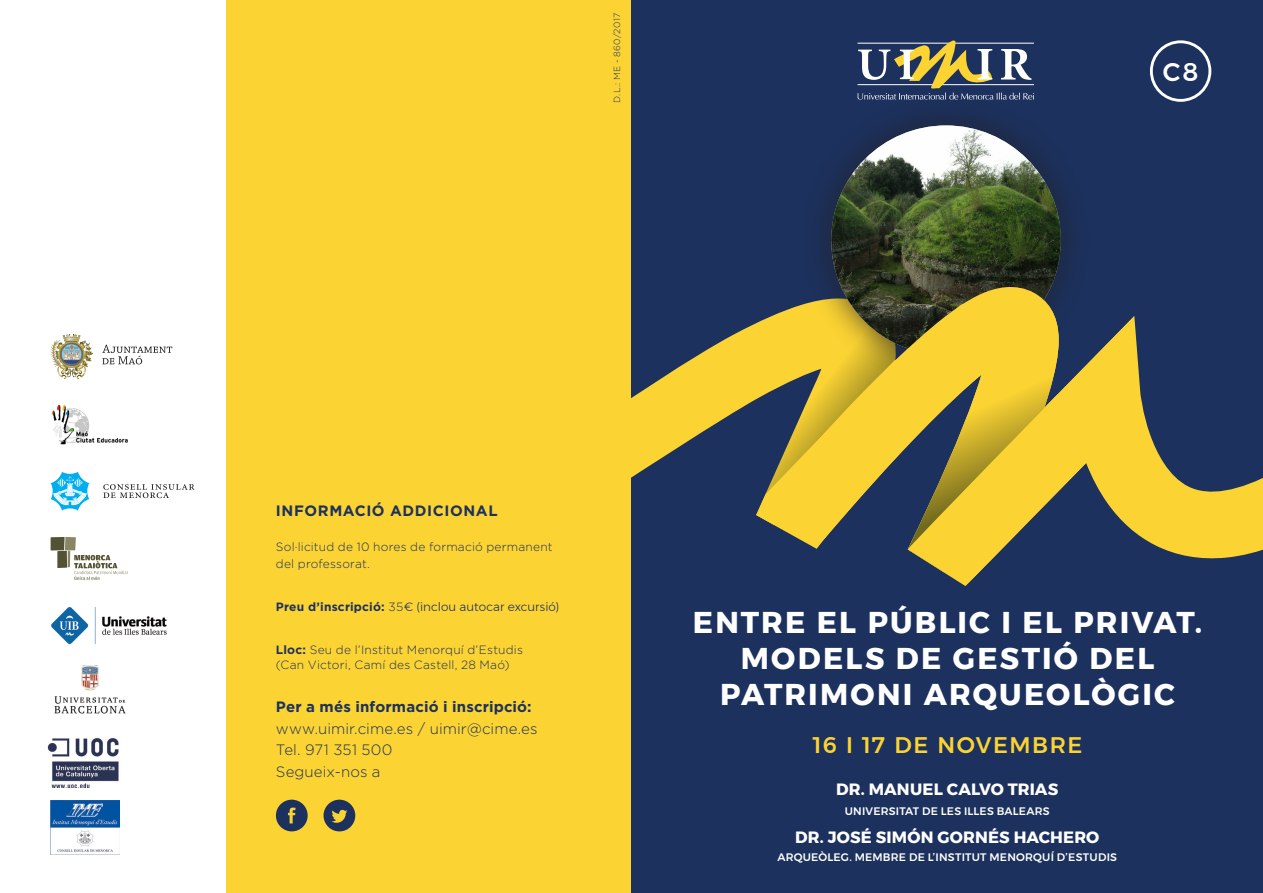
<style>
.page{position:relative;width:1263px;height:893px;background:#fff}
.page>*{position:absolute;margin:0;border:0;box-sizing:border-box;transform-origin:0 0}
.t1{font:700 30px/36px "Montserrat";letter-spacing:.075em;color:#fff;text-align:center}
.t2{font:500 25.35px "Montserrat";color:#fff}
.t3{font:500 22.5px "Montserrat";letter-spacing:.07em;color:#fbd333}
.t4{font:700 16.35px "Montserrat";letter-spacing:.01em;color:#fff}
.t5{font:300 15px "Gotham";letter-spacing:.01em;color:#1c315d}
.t6{font:700 15px "Gotham";letter-spacing:.015em;color:#1c315d}
.t7{font:700 15px "Gotham";letter-spacing:.04em;color:#1c315d}
.t8{font:300 12px/17.2px "Gotham";letter-spacing:.02em;color:#1c315d}
.t9{font:300 12px "Montserrat";color:#1c315d}
.t10{font:500 10.8px "Montserrat";letter-spacing:.02em;color:#fff}
.t11{font:300 9px "Gotham";letter-spacing:.03em;color:#1c315d}
.s1{font-family:"Gotham";font-weight:700}
.s2{font-family:"Gotham"}
.s3{font-weight:700}
</style>
<div class="page">
<div style="left:226px;top:0;width:405px;height:893px;background:#fbd333"></div>
<div style="left:631px;top:0;width:632px;height:893px;background:#1c315d"></div>
<svg style="left:857px;top:40px;width:177px;height:56px"></svg>
<div style="left:1150px;top:40px;width:61px;height:62px;border:3px solid #fff;border-radius:50%"></div>
<svg style="left:631px;top:316px;width:632px;height:243px"></svg>
<svg style="left:653px;top:316px;width:103px;height:233px"></svg>
<div style="left:801px;top:96px;width:290px;height:289px;background:#231f20;opacity:.75"></div>
<img style="left:831px;top:125px;width:230px;height:230px;border-radius:115px">
<svg style="left:756px;top:282px;width:303px;height:277px"></svg>
<svg style="left:756px;top:304px;width:152px;height:245px;fill:#f9d133"></svg>
<svg style="left:908px;top:297px;width:151px;height:19px;background:#a99431"></svg>
<svg style="left:908px;top:316px;width:226px;height:270px;fill:#fbd333"></svg>
<img style="left:47px;top:737px;width:72px;height:51px">
<img style="left:51px;top:800px;width:68px;height:55px">
<svg style="left:102px;top:345px;width:70px;height:19px"></svg>
<img style="left:51px;top:335px;width:42px;height:43px">
<svg style="left:51px;top:472px;width:38px;height:38px"></svg>
<svg style="left:103px;top:484px;width:92px;height:14px"></svg>
<svg style="left:323px;top:800px;width:32px;height:31px"></svg>
<svg style="left:276px;top:800px;width:32px;height:31px"></svg>
<img style="left:51px;top:606px;width:116px;height:39px">
<img style="left:54px;top:665px;width:72px;height:49px">
<svg style="left:51px;top:537px;width:76px;height:43px"></svg>
<img style="left:51px;top:404px;width:77px;height:41px">
<p class="t11" style="left:612px;top:103px;width:91px;rotate:-90deg">D.L.: ME - 860/2017</p>
<p class="t2" style="left:1163px;top:52px;width:37px">C8</p>
<p class="t7" style="left:276px;top:501px;width:223px">INFORMACIÓ ADDICIONAL</p>
<p class="t8" style="left:276px;top:538px;width:278px">Sol·licitud de 10 hores de formació permanent del professorat.</p>
<p class="t9" style="left:276px;top:598px;width:285px"><span class="s1">Preu d’inscripció:</span> <span class="s2">35</span>€ (inclou autocar excursió)</p>
<p class="t8" style="left:276px;top:641px;width:249px"><span class="s3">Lloc:</span> Seu de l’Institut Menorquí d’Estudis</p>
<p class="t8" style="left:276px;top:656px;width:235px">(Can Victori, Camí des Castell, 28 Maó)</p>
<p class="t6" style="left:276px;top:698px;width:257px">Per a més informació i inscripció:</p>
<p class="t5" style="left:276px;top:720px;width:263px">www.uimir.cime.es / uimir@cime.es</p>
<p class="t5" style="left:276px;top:742px;width:118px">Tel. 971 351 500</p>
<p class="t5" style="left:276px;top:763px;width:106px">Segueix-nos a</p>
<p class="t1" style="left:693px;top:605px;width:511px">ENTRE EL PÚBLIC I EL PRIVAT.<br>MODELS DE GESTIÓ DEL<br>PATRIMONI ARQUEOLÒGIC</p>
<p class="t3" style="left:813px;top:728px;width:271px">16 I 17 DE NOVEMBRE</p>
<p class="t4" style="left:836px;top:776px;width:224px">DR. MANUEL CALVO TRIAS</p>
<p class="t10" style="left:845px;top:802px;width:206px">UNIVERSITAT DE LES ILLES BALEARS</p>
<p class="t4" style="left:795px;top:824px;width:306px">DR. JOSÉ SIMÓN GORNÉS HACHERO</p>
<p class="t10" style="left:777px;top:848px;width:341px">ARQUEÒLEG. MEMBRE DE L’INSTITUT MENORQUÍ D’ESTUDIS</p>
</div>
